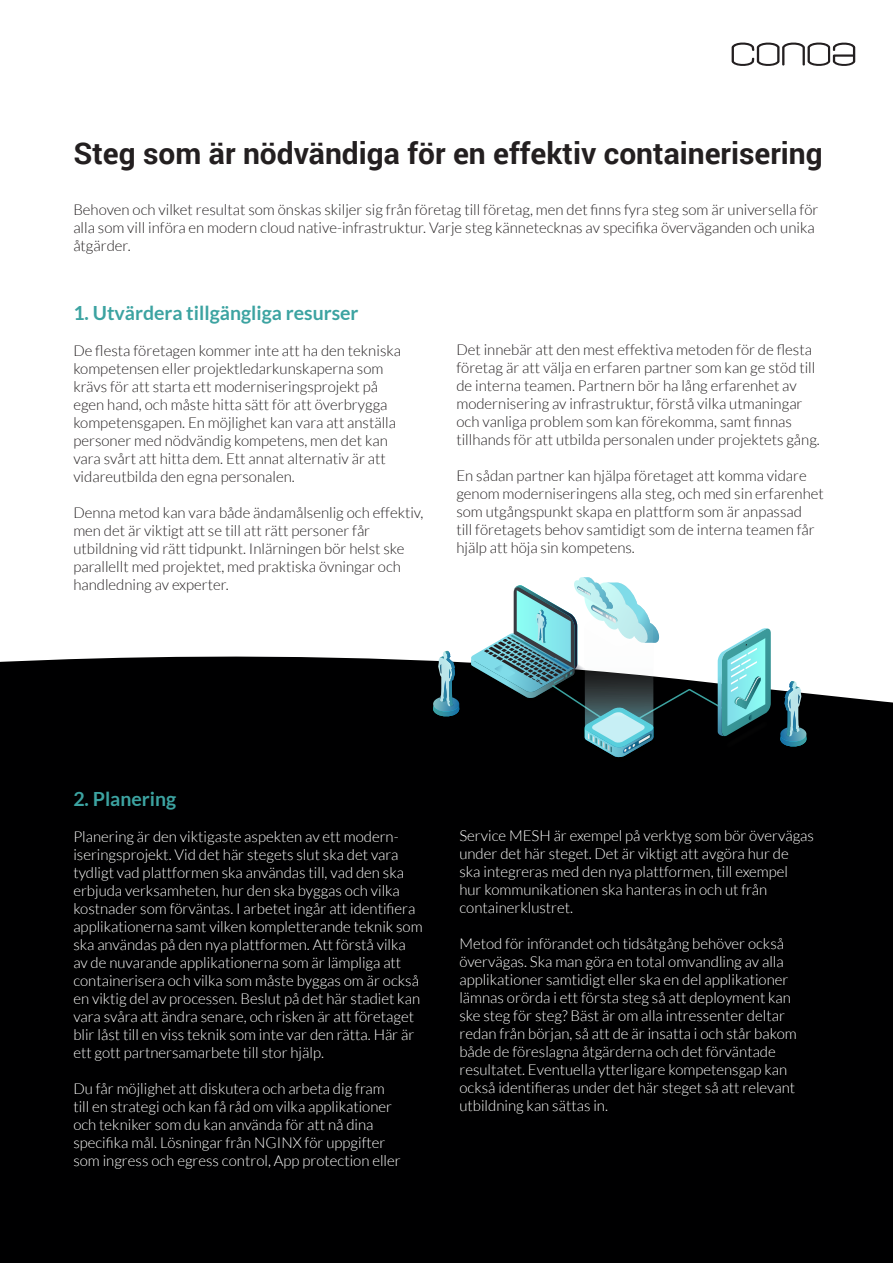
<style>
.page{position:relative;width:893px;height:1263px;background:#fff}
.page>*{position:absolute;margin:0;border:0;box-sizing:border-box;transform-origin:0 0}
.t1{font:700 30px "Roboto";color:#231f20}
.t2{font:700 19.5px "Lato";color:#3ca3a1}
.t3{font:300 15px/18px "Lato";color:#fff}
.t4{font:300 15px/18px "Lato";color:#231f20}
</style>
<div class="page">
<svg style="left:0;top:650px;width:893px;height:75px;fill:#000001"></svg>
<div style="left:0;top:725px;width:893px;height:538px;background:#000001"></div>
<svg style="left:432px;top:651px;width:29px;height:67px;background:#51747f"></svg>
<svg style="left:732px;top:42px;width:123px;height:24px"></svg>
<svg style="left:468px;top:577px;width:303px;height:181px"></svg>
<svg style="left:779px;top:681px;width:29px;height:66px"></svg>
<p class="t1" style="left:73px;top:132px;width:751px">Steg som är nödvändiga för en effektiv containerisering</p>
<p class="t4" style="left:73px;top:201px;width:747px">Behoven och vilket resultat som önskas skiljer sig från företag till företag, men det finns fyra steg som är universella för alla som vill införa en modern cloud native-infrastruktur. Varje steg kännetecknas av specifika överväganden och unika åtgärder.</p>
<p class="t2" style="left:73px;top:302px;width:287px">1. Utvärdera tillgängliga resurser</p>
<p class="t4" style="left:73px;top:342px;width:329px">De flesta företagen kommer inte att ha den tekniska kompetensen eller projektledarkunskaperna som krävs för att starta ett moderniseringsprojekt på egen hand, och måste hitta sätt för att överbrygga kompetensgapen. En möjlighet kan vara att anställa personer med nödvändig kompetens, men det kan vara svårt att hitta dem. Ett annat alternativ är att vidareutbilda den egna personalen.</p>
<p class="t4" style="left:73px;top:504px;width:351px">Denna metod kan vara både ändamålsenlig och effektiv, men det är viktigt att se till att rätt personer får utbildning vid rätt tidpunkt. Inlärningen bör helst ske parallellt med projektet, med praktiska övningar och handledning av experter.</p>
<p class="t4" style="left:456px;top:340px;width:365px">Det innebär att den mest effektiva metoden för de flesta företag är att välja en erfaren partner som kan ge stöd till de interna teamen. Partnern bör ha lång erfarenhet av modernisering av infrastruktur, förstå vilka utmaningar och vanliga problem som kan förekomma, samt finnas tillhands för att utbilda personalen under projektets gång.</p>
<p class="t4" style="left:456px;top:466px;width:369px">En sådan partner kan hjälpa företaget att komma vidare genom moderniseringens alla steg, och med sin erfarenhet som utgångspunkt skapa en plattform som är anpassad<br>till företagets behov samtidigt som de interna teamen får hjälp att höja sin kompetens.</p>
<p class="t2" style="left:73px;top:787px;width:105px">2. Planering</p>
<p class="t3" style="left:73px;top:827px;width:351px">Planering är den viktigaste aspekten av ett modern&shy;iseringsprojekt. Vid det här stegets slut ska det vara tydligt vad plattformen ska användas till, vad den ska erbjuda verksamheten, hur den ska byggas och vilka kostnader som förväntas. I arbetet ingår att identifiera applikationerna samt vilken kompletterande teknik som ska användas på den nya plattformen. Att förstå vilka av de nuvarande applikationerna som är lämpliga att containerisera och vilka som måste byggas om är också en viktig del av processen. Beslut på det här stadiet kan vara svåra att ändra senare, och risken är att företaget blir låst till en viss teknik som inte var den rätta. Här är ett gott partnersamarbete till stor hjälp.</p>
<p class="t3" style="left:73px;top:1079px;width:329px">Du får möjlighet att diskutera och arbeta dig fram till en strategi och kan få råd om vilka applikationer och tekniker som du kan använda för att nå dina specifika mål. Lösningar från NGINX för uppgifter som ingress och egress control, App protection eller</p>
<p class="t3" style="left:459px;top:826px;width:356px">Service MESH är exempel på verktyg som bör övervägas under det här steget. Det är viktigt att avgöra hur de<br>ska integreras med den nya plattformen, till exempel<br>hur kommunikationen ska hanteras in och ut från containerklustret.</p>
<p class="t3" style="left:459px;top:934px;width:339px">Metod för införandet och tidsåtgång behöver också övervägas. Ska man göra en total omvandling av alla applikationer samtidigt eller ska en del applikationer lämnas orörda i ett första steg så att deployment kan ske steg för steg? Bäst är om alla intressenter deltar redan från början, så att de är insatta i och står bakom både de föreslagna åtgärderna och det förväntade resultatet. Eventuella ytterligare kompetensgap kan också identifieras under det här steget så att relevant utbildning kan sättas in.</p>
</div>
